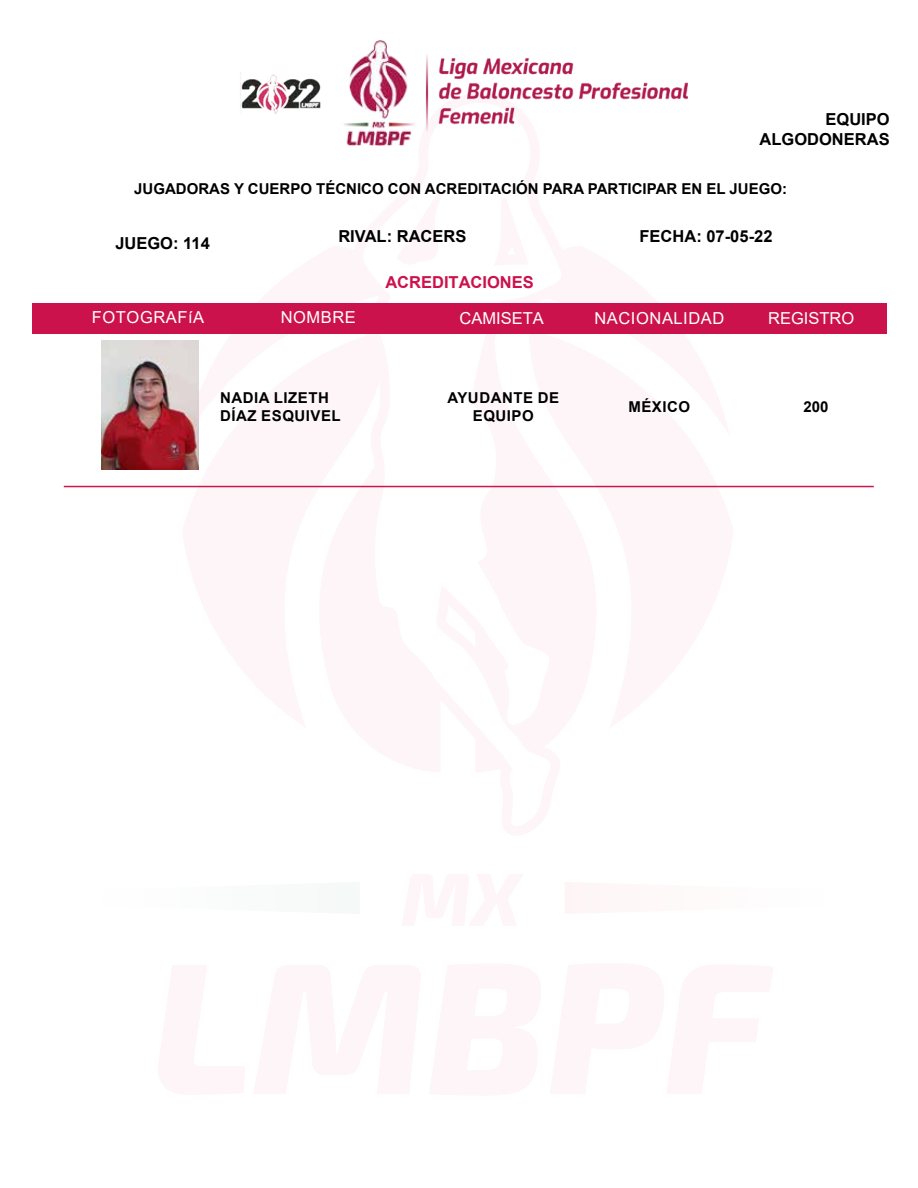
<style>
.page{position:relative;width:918px;height:1188px;background:#fff}
.page>*{position:absolute;margin:0;border:0;box-sizing:border-box;transform-origin:0 0}
.t1{font:700 16.5px/19.8px "Arial";color:#000;text-align:right}
.t2{font:16.5px "Arial";letter-spacing:.035em;color:#fff}
.t3{font:16.5px "Arial";color:#fff}
.t4{font:700 16.5px "Arial";color:#cc124c}
.t5{font:700 15px "Arial";color:#000}
.t6{font:700 15px/18px "Arial";letter-spacing:.035em;color:#000}
</style>
<div class="page">
<div style="left:33px;top:303px;width:854px;height:31px;background:#cc124c"></div>
<img style="left:240px;top:40px;width:447px;height:105px">
<img style="left:102px;top:340px;width:96px;height:129px">
<hr style="left:64px;top:486px;width:810px;height:1px;background:#cc164d">
<p class="t1" style="left:760px;top:110px;width:132px">EQUIPO<br>ALGODONERAS</p>
<p class="t5" style="left:134px;top:178px;width:654px">JUGADORAS Y CUERPO TÉCNICO CON ACREDITACIÓN PARA PARTICIPAR EN EL JUEGO:</p>
<p class="t1" style="left:115px;top:233px;width:96px">JUEGO: 114</p>
<p class="t1" style="left:338px;top:227px;width:130px">RIVAL: RACERS</p>
<p class="t1" style="left:640px;top:227px;width:134px">FECHA: 07-05-22</p>
<p class="t4" style="left:385px;top:271px;width:150px">ACREDITACIONES</p>
<p class="t2" style="left:92px;top:306px;width:114px">FOTOGRAFíA</p>
<p class="t2" style="left:281px;top:306px;width:77px">NOMBRE</p>
<p class="t3" style="left:460px;top:307px;width:86px">CAMISETA</p>
<p class="t3" style="left:768px;top:307px;width:88px">REGISTRO</p>
<p class="t2" style="left:594px;top:307px;width:131px">NACIONALIDAD</p>
<p class="t6" style="left:220px;top:389px;width:122px">NADIA LIZETH<br>DÍAZ ESQUIVEL</p>
<p class="t6" style="left:447px;top:389px;width:113px;text-align:center">AYUDANTE DE<br>EQUIPO</p>
<p class="t5" style="left:628px;top:397px;width:63px">MÉXICO</p>
<p class="t5" style="left:804px;top:397px;width:27px">200</p>
</div>
